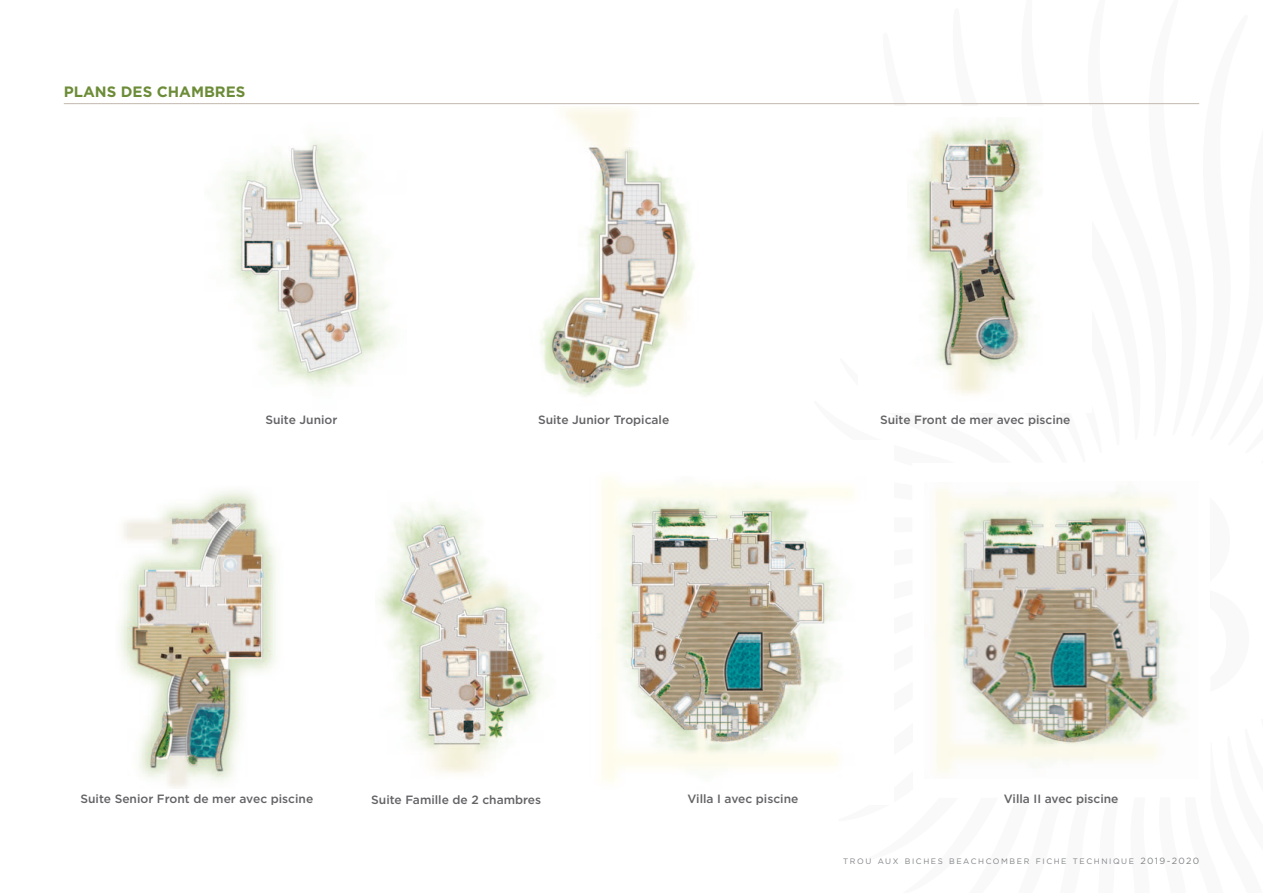
<style>
.page{position:relative;width:1263px;height:893px;background:#fff}
.page>*{position:absolute;margin:0;border:0;box-sizing:border-box;transform-origin:0 0}
.t1{font:700 15px "Gotham";color:#6c8c37}
.t2{font:500 12px "Gotham";color:#636366}
.t3{font:7.8px "Gotham";letter-spacing:.2em;color:#808285}
.s1{font-size:9px}
</style>
<div class="page">
<img style="left:224px;top:138px;width:168px;height:249px">
<img style="left:540px;top:107px;width:155px;height:290px">
<img style="left:907px;top:123px;width:130px;height:271px">
<img style="left:120px;top:490px;width:156px;height:298px">
<img style="left:377px;top:502px;width:166px;height:272px">
<hr style="left:64px;top:103px;width:1135px;height:1px;background:#c2b8af">
<img style="left:601px;top:477px;width:253px;height:305px">
<img style="left:935px;top:488px;width:248px;height:286px">
<p class="t1" style="left:64px;top:86px;width:183px">PLANS DES CHAMBRES</p>
<p class="t2" style="left:265px;top:415px;width:74px">Suite Junior</p>
<p class="t2" style="left:538px;top:415px;width:133px">Suite Junior Tropicale</p>
<p class="t2" style="left:880px;top:415px;width:192px">Suite Front de mer avec piscine</p>
<p class="t2" style="left:81px;top:794px;width:234px">Suite Senior Front de mer avec piscine</p>
<p class="t2" style="left:371px;top:795px;width:171px">Suite Famille de 2 chambres</p>
<p class="t2" style="left:687px;top:794px;width:112px">Villa I avec piscine</p>
<p class="t2" style="left:1004px;top:793px;width:116px">Villa II avec piscine</p>
<p class="t3" style="left:843px;top:858px;width:357px">TROU AUX BICHES BEACHCOMBER FICHE TECHNIQUE <span class="s1">2019-2020</span></p>
</div>
